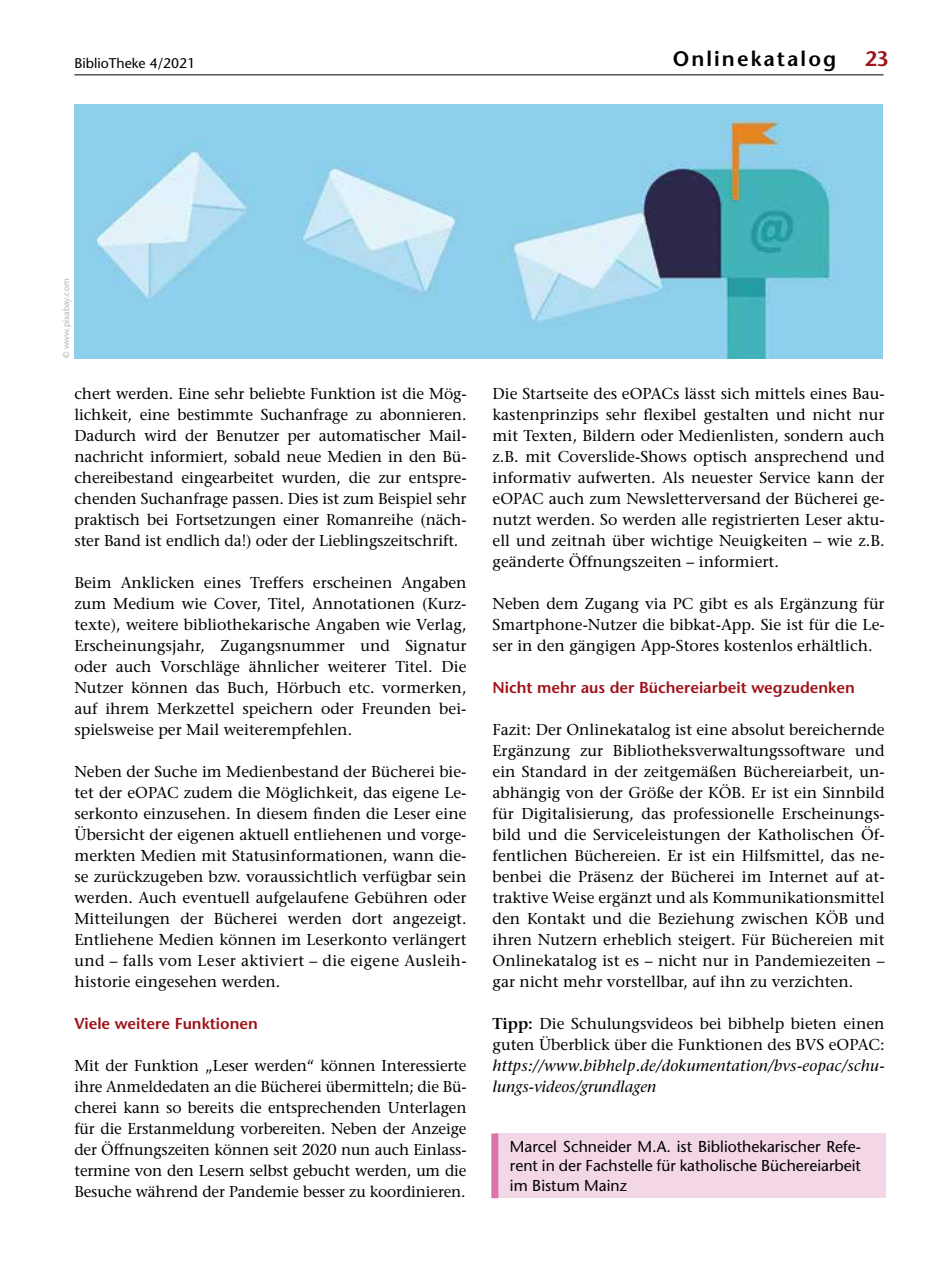
<style>
.page{position:relative;width:943px;height:1265px;background:#fff}
.page>*{position:absolute;margin:0;border:0;box-sizing:border-box;transform-origin:0 0}
.t1{font:600 21px "Stone Sans";letter-spacing:.1em;color:#000}
.t2{font:600 21px "Stone Sans";color:#9e1219}
.t3{font:15.75px/21px "Stone Serif";color:#000;text-align:justify}
.t4{font:15.75px/19.2px "Stone Sans";color:#000;text-align:justify}
.t5{font:italic 15.75px/21px "Stone Serif";letter-spacing:.02em;color:#000}
.t6{font:600 15.75px "Stone Sans";color:#9e1219}
.t7{font:14px "Stone Sans";color:#000}
.t8{font:8.75px "Stone Sans";color:#b1b4b4}
.s1{font-weight:600}
</style>
<div class="page">
<hr style="left:74px;top:74px;width:809px;height:1px;background:#000">
<div style="left:494px;top:1134px;width:391px;height:64px;background:#f4d7e7"></div>
<div style="left:491px;top:1134px;width:7px;height:64px;background:#dc74ab"></div>
<img style="left:74px;top:104px;width:808px;height:254px">
<p class="t7" style="left:74px;top:55px;width:122px">BiblioTheke 4/2021</p>
<h1 class="t1" style="left:672px;top:46px;width:165px">Onlinekatalog</h1>
<h1 class="t2" style="left:864px;top:46px;width:26px">23</h1>
<p class="t8" style="left:61px;top:358px;width:81px;rotate:-90deg">© www.pixabay.com</p>
<p class="t3" style="left:74px;top:383px;width:393px">chert werden. Eine sehr beliebte Funktion ist die Mög&shy;lichkeit, eine bestimmte Suchanfrage zu abonnieren.<br>Dadurch wird der Benutzer per automatischer Mail&shy;nachricht informiert, sobald neue Medien in den Bü&shy;chereibestand eingearbeitet wurden, die zur entspre&shy;chenden Suchanfrage passen. Dies ist zum Beispiel sehr praktisch bei Fortsetzungen einer Romanreihe (näch&shy;ster Band ist endlich da!) oder der Lieblingszeitschrift.</p>
<p class="t3" style="left:74px;top:572px;width:393px">Beim Anklicken eines Treffers erscheinen Angaben zum Medium wie Cover, Titel, Annotationen (Kurz&shy;texte), weitere bibliothekarische Angaben wie Verlag, Erscheinungsjahr, Zugangsnummer und Signatur oder auch Vorschläge ähnlicher weiterer Titel. Die Nutzer können das Buch, Hörbuch etc. vormerken, auf ihrem Merkzettel speichern oder Freunden bei&shy;spielsweise per Mail weiterempfehlen.</p>
<p class="t3" style="left:74px;top:761px;width:393px">Neben der Suche im Medienbestand der Bücherei bie&shy;tet der eOPAC zudem die Möglichkeit, das eigene Le&shy;serkonto einzusehen. In diesem finden die Leser eine Übersicht der eigenen aktuell entliehenen und vorge&shy;merkten Medien mit Statusinformationen, wann die&shy;se zurückzugeben bzw. voraussichtlich verfügbar sein werden. Auch eventuell aufgelaufene Gebühren oder Mitteilungen der Bücherei werden dort angezeigt.<br>Entliehene Medien können im Leserkonto verlängert und – falls vom Leser aktiviert – die eigene Ausleih&shy;historie eingesehen werden.</p>
<p class="t6" style="left:74px;top:1014px;width:185px">Viele weitere Funktionen</p>
<p class="t3" style="left:74px;top:1055px;width:393px">Mit der Funktion „Leser werden“ können Interessierte ihre Anmeldedaten an die Bücherei übermitteln; die Bü&shy;cherei kann so bereits die entsprechenden Unterlagen für die Erstanmeldung vorbereiten. Neben der Anzeige der Öffnungszeiten können seit 2020 nun auch Einlass&shy;termine von den Lesern selbst gebucht werden, um die Besuche während der Pandemie besser zu koordinieren.</p>
<p class="t3" style="left:492px;top:383px;width:393px">Die Startseite des eOPACs lässt sich mittels eines Bau&shy;kastenprinzips sehr flexibel gestalten und nicht nur mit Texten, Bildern oder Medienlisten, sondern auch z.B. mit Coverslide-Shows optisch ansprechend und informativ aufwerten. Als neuester Service kann der eOPAC auch zum Newsletterversand der Bücherei ge&shy;nutzt werden. So werden alle registrierten Leser aktu&shy;ell und zeitnah über wichtige Neuigkeiten – wie z.B. geänderte Öffnungszeiten – informiert.</p>
<p class="t3" style="left:492px;top:593px;width:393px">Neben dem Zugang via PC gibt es als Ergänzung für Smartphone-Nutzer die bibkat-App. Sie ist für die Le&shy;ser in den gängigen App-Stores kostenlos erhältlich.</p>
<p class="t6" style="left:492px;top:678px;width:363px">Nicht mehr aus der Büchereiarbeit wegzudenken</p>
<p class="t3" style="left:492px;top:719px;width:393px">Fazit: Der Onlinekatalog ist eine absolut bereichernde Ergänzung zur Bibliotheksverwaltungssoftware und ein Standard in der zeitgemäßen Büchereiarbeit, un&shy;abhängig von der Größe der KÖB. Er ist ein Sinnbild für Digitalisierung, das professionelle Erscheinungs&shy;bild und die Serviceleistungen der Katholischen Öf&shy;fentlichen Büchereien. Er ist ein Hilfsmittel, das ne&shy;benbei die Präsenz der Bücherei im Internet auf at&shy;traktive Weise ergänzt und als Kommunikationsmittel den Kontakt und die Beziehung zwischen KÖB und ihren Nutzern erheblich steigert. Für Büchereien mit Onlinekatalog ist es – nicht nur in Pandemiezeiten – gar nicht mehr vorstellbar, auf ihn zu verzichten.</p>
<p class="t3" style="left:492px;top:1013px;width:393px"><span class="s1">Tipp:</span> Die Schulungsvideos bei bibhelp bieten einen guten Überblick über die Funktionen des BVS eOPAC:</p>
<p class="t5" style="left:492px;top:1055px;width:393px">https://www.bibhelp.de/dokumentation/bvs-eopac/schu&shy;lungs-videos/grundlagen</p>
<p class="t4" style="left:510px;top:1137px;width:352px">Marcel Schneider M.A. ist Bibliothekarischer Refe&shy;rent in der Fachstelle für katholische Büchereiarbeit im Bistum Mainz</p>
</div>
